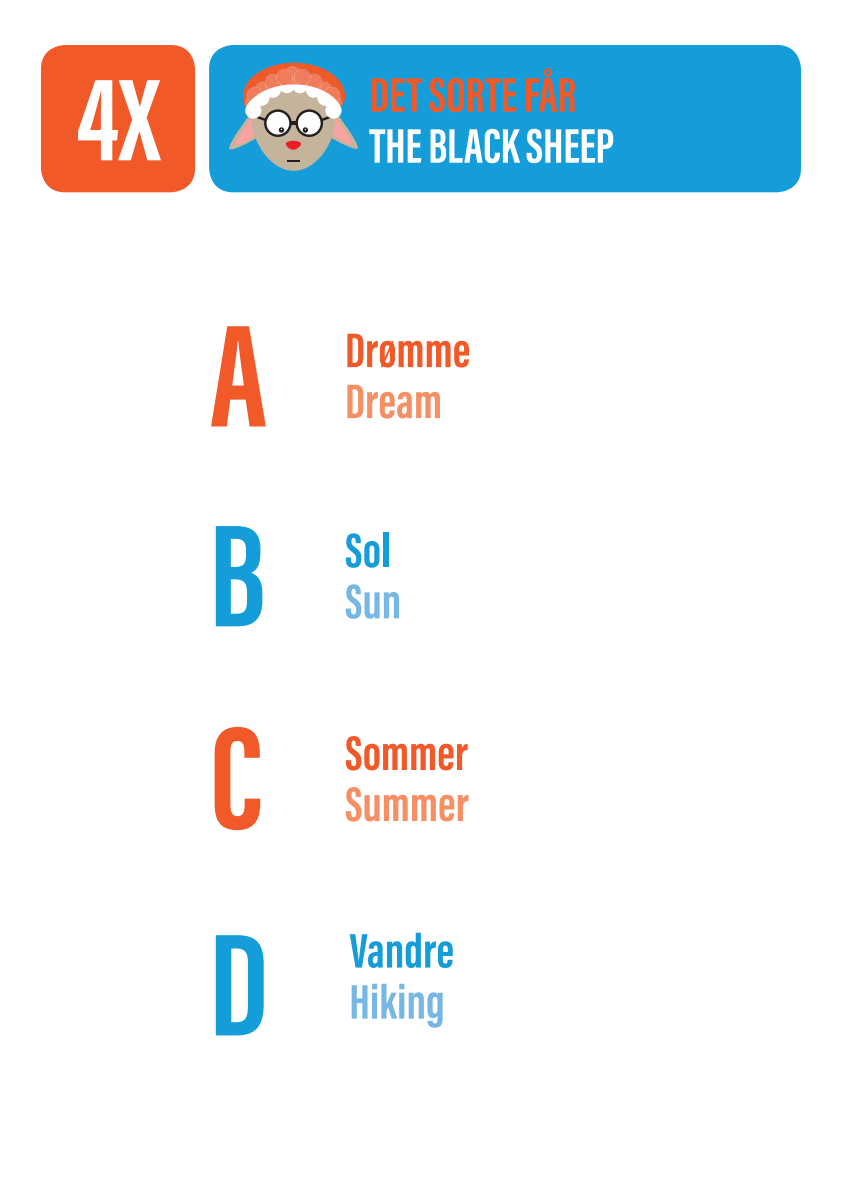
<style>
.page{position:relative;width:842px;height:1191px;background:#fff}
.page>*{position:absolute;margin:0;border:0;box-sizing:border-box;transform-origin:0 0}
.t1{font:700 150px "Acumin Pro Extra Cond";color:#f15929}
.t2{font:700 150px "Acumin Pro Extra Cond";color:#149dd9}
.t3{font:700 120px "Acumin Pro Extra Cond";color:#fff}
.t4{font:700 50px "Acumin Pro Extra Cond";color:#f15929}
.t5{font:700 50px "Acumin Pro Extra Cond";color:#fff}
.t6{font:700 50px "Acumin Pro Extra Cond";color:#f68f63}
.t7{font:700 50px "Acumin Pro Extra Cond";color:#149dd9}
.t8{font:700 50px "Acumin Pro Extra Cond";color:#76b7e4}
</style>
<div class="page">
<div style="left:41px;top:45px;width:154px;height:147px;background:#f15929;border-radius:24px"></div>
<div style="left:209px;top:45px;width:592px;height:147px;background:#149dd9;border-radius:24px"></div>
<svg style="left:252px;top:83px;width:83px;height:88px"></svg>
<svg style="left:229px;top:63px;width:129px;height:90px"></svg>
<svg style="left:287px;top:160px;width:13px;height:1px"></svg>
<h2 class="t3" style="left:76px;top:46px;width:85px">4X</h2>
<h1 class="t1" style="left:210px;top:284px;width:58px">A</h1>
<h1 class="t2" style="left:209px;top:483px;width:58px">B</h1>
<h1 class="t1" style="left:210px;top:686px;width:54px">C</h1>
<h1 class="t2" style="left:209px;top:892px;width:61px">D</h1>
<p class="t4" style="left:369px;top:64px;width:208px">DET SORTE FÅR</p>
<p class="t5" style="left:369px;top:115px;width:246px">THE BLACK SHEEP</p>
<p class="t4" style="left:345px;top:319px;width:127px">Drømme</p>
<p class="t6" style="left:345px;top:370px;width:98px">Dream</p>
<p class="t7" style="left:345px;top:520px;width:47px">Sol</p>
<p class="t8" style="left:345px;top:571px;width:57px">Sun</p>
<p class="t4" style="left:345px;top:722px;width:124px">Sommer</p>
<p class="t6" style="left:345px;top:773px;width:125px">Summer</p>
<p class="t7" style="left:349px;top:920px;width:106px">Vandre</p>
<p class="t8" style="left:349px;top:971px;width:97px">Hiking</p>
</div>
